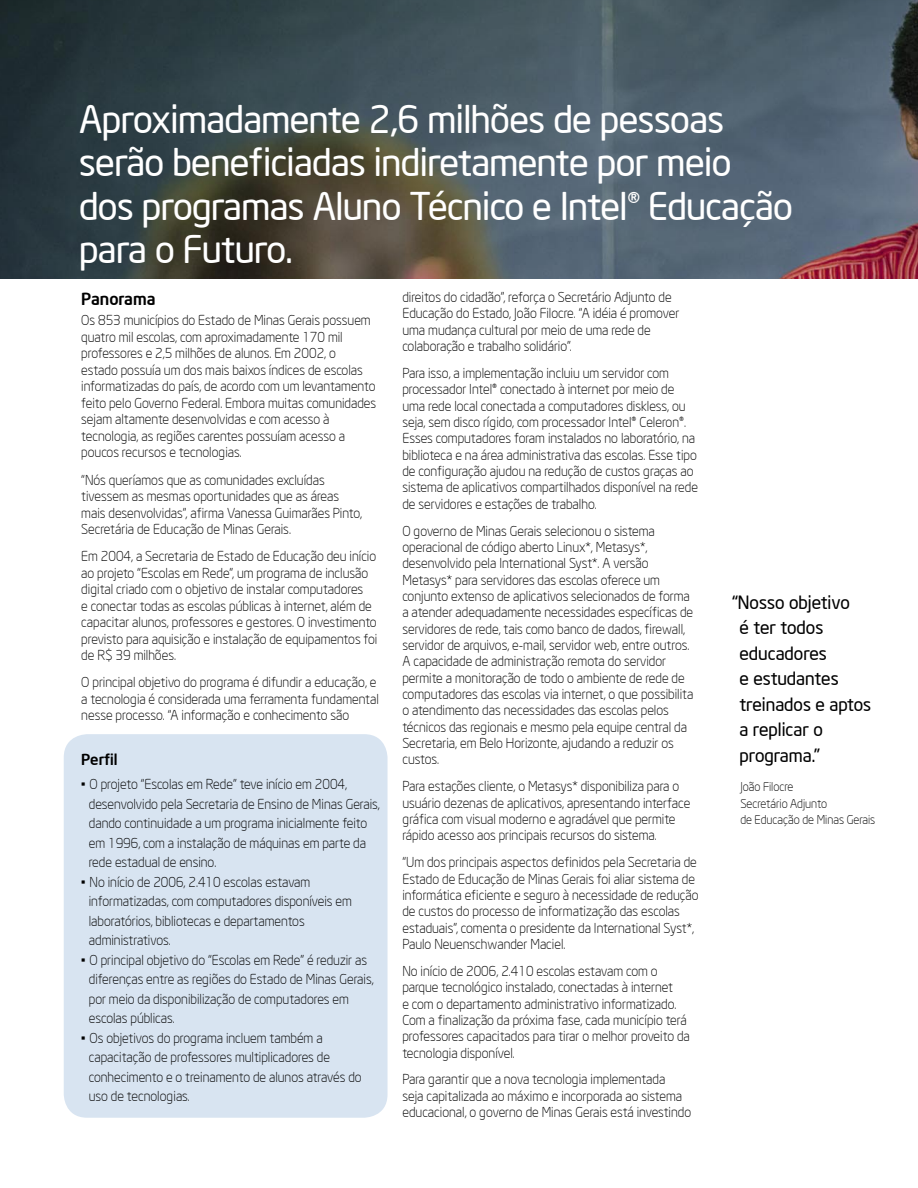
<style>
.page{position:relative;width:918px;height:1188px;background:#fff}
.page>*{position:absolute;margin:0;border:0;box-sizing:border-box;transform-origin:0 0}
.txt_na_foto{font:37.5px/43.5px "Neo Sans Intel";letter-spacing:-.015em;color:#fff}
.t1{font:18px/25.5px "Neo Sans Intel";color:#000}
.Txt_corrido{font:500 16.5px "Neo Sans Intel";color:#000}
.t2{font:500 15px "Neo Sans Intel";color:#000}
.Txt_corrido-2{font:300 13.5px/16.4px "Neo Sans Intel";color:#000}
.txt_challenge{font:300 13.5px "Neo Sans Intel";color:#000}
.Assinatura_dos_quotes{font:300 12px "Neo Sans Intel";color:#000}
</style>
<div class="page">
<img style="left:0;top:0;width:918px;height:278px">
<div style="left:64px;top:734px;width:324px;height:384px;background:#d8e4f1"></div>
<p class="txt_na_foto" style="left:79px;top:97px;width:647px">Aproximadamente 2,6 milhões de pessoas</p>
<p class="txt_na_foto" style="left:79px;top:140px;width:654px">serão beneficiadas indiretamente por meio</p>
<p class="txt_na_foto" style="left:79px;top:184px;width:715px">dos programas Aluno Técnico e Intel® Educação para o Futuro.</p>
<p class="Txt_corrido" style="left:81px;top:288px;width:76px">Panorama</p>
<p class="Txt_corrido-2" style="left:81px;top:312px;width:296px">Os 853 municípios do Estado de Minas Gerais possuem quatro mil escolas, com aproximadamente 170 mil professores e 2,5 milhões de alunos. Em 2002, o<br>estado possuía um dos mais baixos índices de escolas informatizadas do país, de acordo com um levantamento feito pelo Governo Federal. Embora muitas comunidades sejam altamente desenvolvidas e com acesso à tecnologia, as regiões carentes possuíam acesso a poucos recursos e tecnologias.</p>
<p class="Txt_corrido-2" style="left:81px;top:471px;width:282px">“Nós queríamos que as comunidades excluídas tivessem as mesmas oportunidades que as áreas mais desenvolvidas”, afirma Vanessa Guimarães Pinto, Secretária de Educação de Minas Gerais.</p>
<p class="Txt_corrido-2" style="left:81px;top:548px;width:298px">Em 2004, a Secretaria de Estado de Educação deu início ao projeto “Escolas em Rede”, um programa de inclusão digital criado com o objetivo de instalar computadores<br>e conectar todas as escolas públicas à internet, além de capacitar alunos, professores e gestores. O investimento previsto para aquisição e instalação de equipamentos foi de R$ 39 milhões.</p>
<p class="Txt_corrido-2" style="left:81px;top:674px;width:299px">O principal objetivo do programa é difundir a educação, e a tecnologia é considerada uma ferramenta fundamental nesse processo. “A informação e conhecimento são</p>
<p class="t2" style="left:81px;top:750px;width:38px">Perfil</p>
<p class="txt_challenge" style="left:81px;top:776px;width:267px">• O projeto “Escolas em Rede” teve início em 2004,</p>
<p class="txt_challenge" style="left:89px;top:796px;width:293px">desenvolvido pela Secretaria de Ensino de Minas Gerais,</p>
<p class="txt_challenge" style="left:89px;top:815px;width:280px">dando continuidade a um programa inicialmente feito</p>
<p class="txt_challenge" style="left:89px;top:835px;width:279px">em 1996, com a instalação de máquinas em parte da</p>
<p class="txt_challenge" style="left:89px;top:854px;width:129px">rede estadual de ensino.</p>
<p class="txt_challenge" style="left:81px;top:874px;width:231px">• No início de 2006, 2.410 escolas estavam</p>
<p class="txt_challenge" style="left:89px;top:893px;width:265px">informatizadas, com computadores disponíveis em</p>
<p class="txt_challenge" style="left:89px;top:913px;width:217px">laboratórios, bibliotecas e departamentos</p>
<p class="txt_challenge" style="left:89px;top:932px;width:83px">administrativos.</p>
<p class="txt_challenge" style="left:81px;top:952px;width:287px">• O principal objetivo do “Escolas em Rede” é reduzir as</p>
<p class="txt_challenge" style="left:89px;top:971px;width:286px">diferenças entre as regiões do Estado de Minas Gerais,</p>
<p class="txt_challenge" style="left:89px;top:991px;width:262px">por meio da disponibilização de computadores em</p>
<p class="txt_challenge" style="left:89px;top:1010px;width:88px">escolas públicas.</p>
<p class="txt_challenge" style="left:81px;top:1030px;width:243px">• Os objetivos do programa incluem também a</p>
<p class="txt_challenge" style="left:89px;top:1049px;width:243px">capacitação de professores multiplicadores de</p>
<p class="txt_challenge" style="left:89px;top:1069px;width:274px">conhecimento e o treinamento de alunos através do</p>
<p class="txt_challenge" style="left:89px;top:1088px;width:103px">uso de tecnologias.</p>
<p class="Txt_corrido-2" style="left:402px;top:289px;width:278px">direitos do cidadão”, reforça o Secretário Adjunto de Educação do Estado, João Filocre. “A idéia é promover uma mudança cultural por meio de uma rede de colaboração e trabalho solidário”.</p>
<p class="Txt_corrido-2" style="left:402px;top:365px;width:297px">Para isso, a implementação incluiu um servidor com processador Intel® conectado à internet por meio de uma rede local conectada a computadores diskless, ou seja, sem disco rígido, com processador Intel® Celeron®.<br>Esses computadores foram instalados no laboratório, na biblioteca e na área administrativa das escolas. Esse tipo de configuração ajudou na redução de custos graças ao sistema de aplicativos compartilhados disponível na rede de servidores e estações de trabalho.</p>
<p class="Txt_corrido-2" style="left:402px;top:522px;width:293px">O governo de Minas Gerais selecionou o sistema operacional de código aberto Linux*, Metasys*, desenvolvido pela International Syst*. A versão Metasys* para servidores das escolas oferece um conjunto extenso de aplicativos selecionados de forma a atender adequadamente necessidades específicas de servidores de rede, tais como banco de dados, firewall, servidor de arquivos, e-mail, servidor web, entre outros.<br>A capacidade de administração remota do servidor permite a monitoração de todo o ambiente de rede de computadores das escolas via internet, o que possibilita o atendimento das necessidades das escolas pelos técnicos das regionais e mesmo pela equipe central da Secretaria, em Belo Horizonte, ajudando a reduzir os custos.</p>
<p class="Txt_corrido-2" style="left:402px;top:778px;width:290px">Para estações cliente, o Metasys* disponibiliza para o usuário dezenas de aplicativos, apresentando interface gráfica com visual moderno e agradável que permite rápido acesso aos principais recursos do sistema.</p>
<p class="Txt_corrido-2" style="left:402px;top:854px;width:298px">“Um dos principais aspectos definidos pela Secretaria de Estado de Educação de Minas Gerais foi aliar sistema de informática eficiente e seguro à necessidade de redução de custos do processo de informatização das escolas estaduais”, comenta o presidente da International Syst*, Paulo Neuenschwander Maciel.</p>
<p class="Txt_corrido-2" style="left:402px;top:963px;width:289px">No início de 2006, 2.410 escolas estavam com o parque tecnológico instalado, conectadas à internet<br>e com o departamento administrativo informatizado.<br>Com a finalização da próxima fase, cada município terá professores capacitados para tirar o melhor proveito da tecnologia disponível.</p>
<p class="Txt_corrido-2" style="left:402px;top:1071px;width:290px">Para garantir que a nova tecnologia implementada<br>seja capitalizada ao máximo e incorporada ao sistema educacional, o governo de Minas Gerais está investindo</p>
<p class="t1" style="left:740px;top:589px;width:133px;text-indent:-8px">“Nosso objetivo<br>é ter todos educadores<br>e estudantes treinados e aptos a replicar o programa.”</p>
<p class="Assinatura_dos_quotes" style="left:740px;top:780px;width:55px">João Filocre</p>
<p class="Assinatura_dos_quotes" style="left:740px;top:796px;width:88px">Secretário Adjunto</p>
<p class="Assinatura_dos_quotes" style="left:740px;top:813px;width:137px">de Educação de Minas Gerais</p>
</div>
